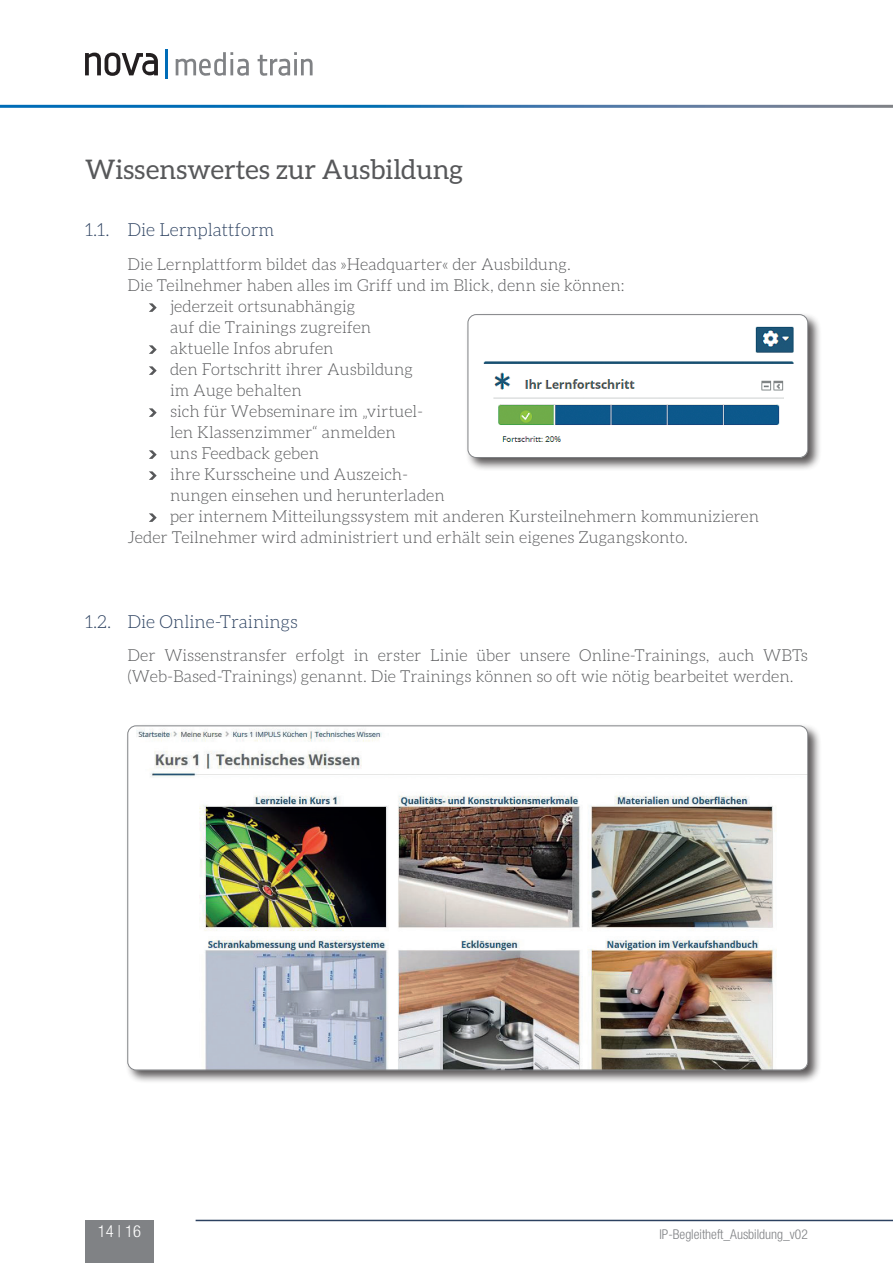
<style>
.page{position:relative;width:893px;height:1263px;background:#fff}
.page>*{position:absolute;margin:0;border:0;box-sizing:border-box;transform-origin:0 0}
.t1{font:27px "Aleo";color:#57585a}
.t2{font:300 18px "Aleo";color:#2c4160}
.t3{font:300 16.5px/21px "Aleo";color:#57585a}
.t4{font:300 condensed 16.5px "Helvetica Neue LT Std";color:#fff}
.t5{font:300 condensed 13.5px "Helvetica Neue LT Std";color:#808285}
</style>
<div class="page">
<hr style="left:196px;top:1220px;width:697px;height:1px;background:#2c4160">
<div style="left:85px;top:1220px;width:68px;height:43px;background:#808285"></div>
<hr style="left:166px;top:49px;width:2px;height:30px;background:#006cb7">
<svg style="left:176px;top:52px;width:73px;height:24px"></svg>
<svg style="left:258px;top:52px;width:55px;height:24px"></svg>
<svg style="left:85px;top:53px;width:73px;height:23px"></svg>
<svg style="left:149px;top:303px;width:8px;height:9px"></svg>
<svg style="left:149px;top:345px;width:8px;height:9px"></svg>
<svg style="left:149px;top:366px;width:8px;height:9px"></svg>
<svg style="left:149px;top:408px;width:8px;height:9px"></svg>
<svg style="left:149px;top:450px;width:8px;height:9px"></svg>
<svg style="left:149px;top:471px;width:8px;height:9px"></svg>
<svg style="left:149px;top:513px;width:8px;height:9px"></svg>
<div style="left:465px;top:312px;width:357px;height:160px;background:#231f20;opacity:.75"></div>
<img style="left:468px;top:314px;width:340px;height:144px">
<div style="left:468px;top:314px;width:340px;height:144px;border:1px solid #808285;border-radius:8px"></div>
<div style="left:125px;top:723px;width:697px;height:361px;background:#231f20;opacity:.75"></div>
<img style="left:128px;top:726px;width:680px;height:344px">
<h1 class="t1" style="left:85px;top:154px;width:380px">Wissenswertes zur Ausbildung</h1>
<p class="t2" style="left:85px;top:220px;width:191px">1.1. Die Lernplattform</p>
<p class="t3" style="left:128px;top:253px;width:445px">Die Lernplattform bildet das »Headquarter« der Ausbildung.</p>
<p class="t3" style="left:128px;top:274px;width:498px">Die Teilnehmer haben alles im Griff und im Blick, denn sie können:</p>
<p class="t3" style="left:170px;top:295px;width:187px">jederzeit ortsunabhängig</p>
<p class="t3" style="left:170px;top:316px;width:203px">auf die Trainings zugreifen</p>
<p class="t3" style="left:170px;top:337px;width:165px">aktuelle Infos abrufen</p>
<p class="t3" style="left:170px;top:358px;width:244px">den Fortschritt ihrer Ausbildung</p>
<p class="t3" style="left:170px;top:379px;width:133px">im Auge behalten</p>
<p class="t3" style="left:170px;top:400px;width:255px">sich für Webseminare im „virtuel-</p>
<p class="t3" style="left:170px;top:421px;width:227px">len Klassenzimmer“ anmelden</p>
<p class="t3" style="left:170px;top:442px;width:151px">uns Feedback geben</p>
<p class="t3" style="left:170px;top:463px;width:240px">ihre Kursscheine und Auszeich-</p>
<p class="t3" style="left:170px;top:484px;width:276px">nungen einsehen und herunterladen</p>
<p class="t3" style="left:170px;top:505px;width:591px">per internem Mitteilungssystem mit anderen Kursteilnehmern kommunizieren</p>
<p class="t3" style="left:128px;top:526px;width:562px">Jeder Teilnehmer wird administriert und erhält sein eigenes Zugangskonto.</p>
<p class="t2" style="left:85px;top:611px;width:214px">1.2. Die Online-Trainings</p>
<p class="t3" style="left:128px;top:645px;width:682px">Der Wissenstransfer erfolgt in erster Linie über unsere Online-Trainings, auch WBTs (Web-Based-Trainings) genannt. Die Trainings können so oft wie nötig bearbeitet werden.</p>
<p class="t4" style="left:98px;top:1221px;width:45px">14 | 16</p>
<p class="t5" style="left:659px;top:1226px;width:150px">IP-Begleitheft_Ausbildung_v02</p>
</div>
